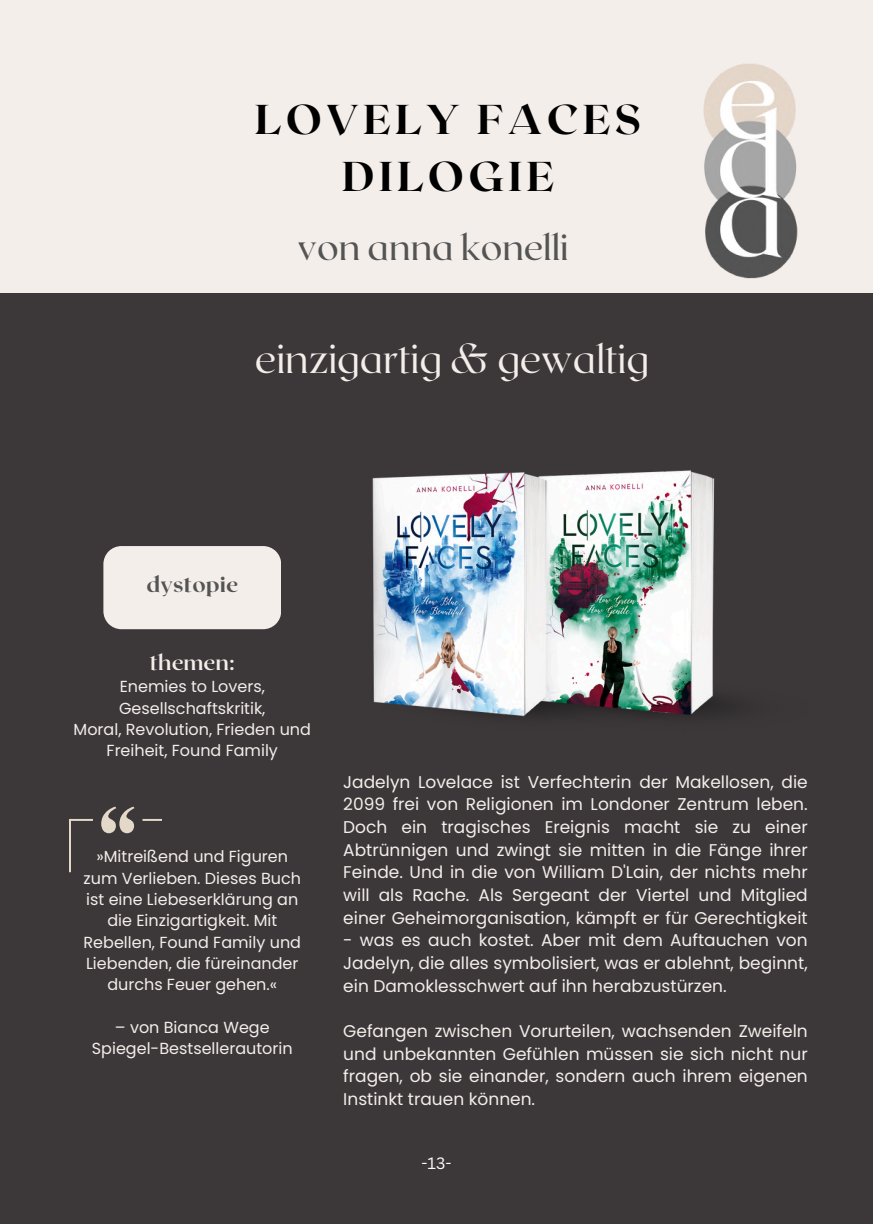
<style>
.page{position:relative;width:873px;height:1224px;background:#fff}
.page>*{position:absolute;margin:0;border:0;box-sizing:border-box;transform-origin:0 0}
.t1{font:800 41.6px/57px "Roxborough CF";letter-spacing:.1em;color:#000;text-align:center}
.t2{font:300 40.2px "Roxborough CF";color:#f3eeea}
.t3{font:36.2px "Roxborough CF";color:#545454}
.t4{font:800 21.6px "Roxborough CF";color:#545454}
.t5{font:700 21.6px "Roxborough CF";color:#f3eeea}
.t6{font:17px/22.6px "Poppins";color:#f3eeea;text-align:justify}
.t7{font:16px/21.4px "Poppins";color:#f3eeea;text-align:center}
.t8{font:16px "Canva Sans";color:#fffeff}
</style>
<div class="page">
<div style="left:0;top:293px;width:873px;height:931px;background:#3c383a"></div>
<div style="left:0;top:0;width:873px;height:293px;background:#f3eeea"></div>
<div style="left:103px;top:546px;width:178px;height:83px;background:#f3eeea"></div>
<img style="left:618px;top:470px;width:112px;height:247px">
<img style="left:372px;top:472px;width:246px;height:245px">
<img style="left:703px;top:63px;width:95px;height:216px">
<hr style="left:70px;top:985px;width:91px;height:1px;background:#e4d9c9">
<hr style="left:70px;top:819px;width:23px;height:2px;background:#e4d9c9">
<svg style="left:101px;top:807px;width:60px;height:27px"></svg>
<hr style="left:235px;top:820px;width:1px;height:58px;background:#e4d9c9">
<svg style="left:69px;top:820px;width:13px;height:53px"></svg>
<h1 class="t1" style="left:255px;top:89px;width:388px">LOVELY FACES<br>DILOGIE</h1>
<h3 class="t3" style="left:298px;top:224px;width:273px">von anna konelli</h3>
<p class="t2" style="left:255px;top:333px;width:395px">einzigartig &amp; gewaltig</p>
<p class="t4" style="left:147px;top:571px;width:93px">dystopie</p>
<p class="t5" style="left:150px;top:648px;width:87px">themen:</p>
<p class="t7" style="left:119px;top:676px;width:148px;text-align:left">Enemies to Lovers,<br>Gesellschaftskritik,</p>
<h4 class="t7" style="left:74px;top:719px;width:239px">Moral, Revolution, Frieden und<br>Freiheit, Found Family</h4>
<p class="t7" style="left:84px;top:846px;width:219px">»Mitreißend und Figuren zum Verlieben. Dieses Buch ist eine Liebeserklärung an die Einzigartigkeit. Mit<br>Rebellen, Found Family und<br>Liebenden, die füreinander durchs Feuer gehen.«</p>
<p class="t7" style="left:115px;top:1017px;width:156px">– von Bianca Wege</p>
<p class="t7" style="left:92px;top:1038px;width:202px">Spiegel-Bestsellerautorin</p>
<h2 class="t6" style="left:343px;top:771px;width:466px">Jadelyn Lovelace ist Verfechterin der Makellosen, die 2099 frei von Religionen im Londoner Zentrum leben.<br>Doch ein tragisches Ereignis macht sie zu einer Abtrünnigen und zwingt sie mitten in die Fänge ihrer Feinde. Und in die von William D'Lain, der nichts mehr will als Rache. Als Sergeant der Viertel und Mitglied einer Geheimorganisation, kämpft er für Gerechtigkeit</h2>
<h2 class="t6" style="left:343px;top:929px;width:466px">- was es auch kostet. Aber mit dem Auftauchen von Jadelyn, die alles symbolisiert, was er ablehnt, beginnt, ein Damoklesschwert auf ihn herabzustürzen.</h2>
<p class="t6" style="left:343px;top:1020px;width:466px">Gefangen zwischen Vorurteilen, wachsenden Zweifeln und unbekannten Gefühlen müssen sie sich nicht nur fragen, ob sie einander, sondern auch ihrem eigenen Instinkt trauen können.</p>
<p class="t8" style="left:422px;top:1152px;width:31px">-13-</p>
</div>
